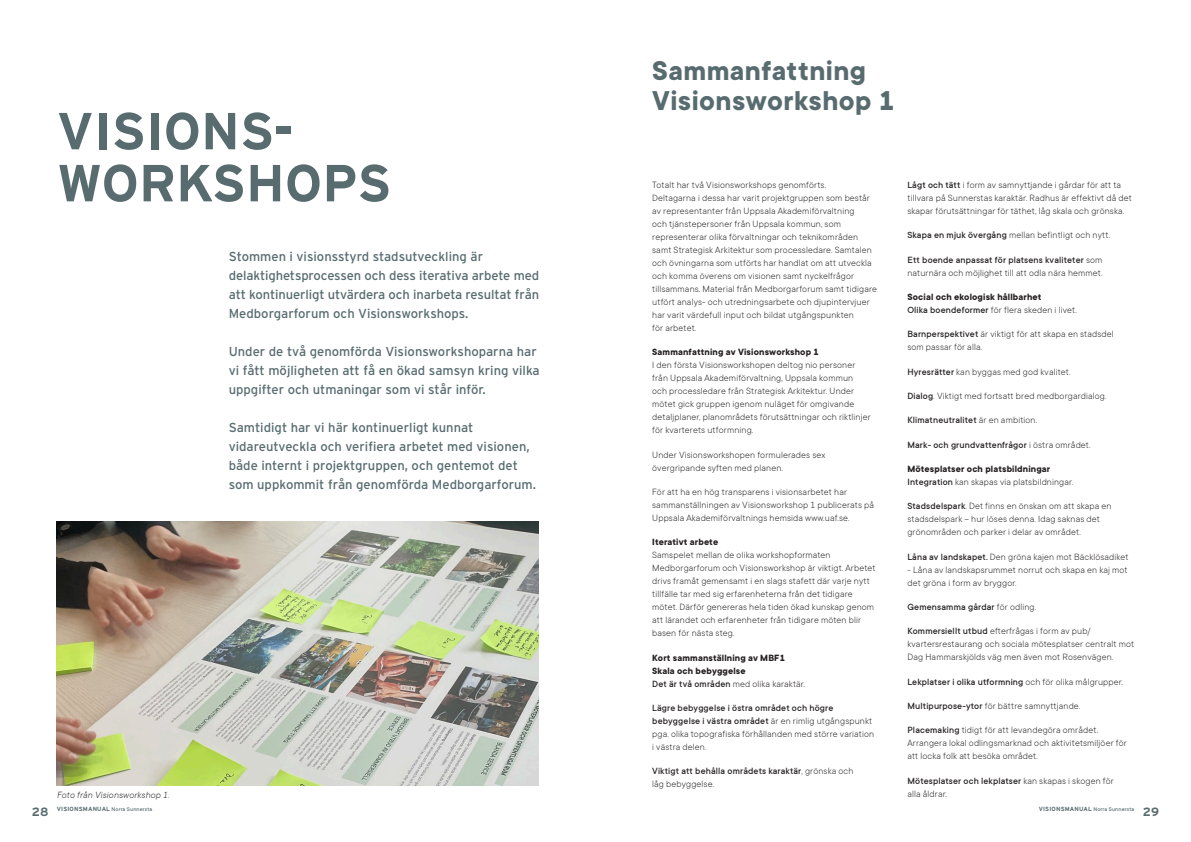
<style>
.page{position:relative;width:1191px;height:842px;background:#fff}
.page>*{position:absolute;margin:0;border:0;box-sizing:border-box;transform-origin:0 0}
.VM_Huvudrubrik{font:700 52px/52px "Interstate";color:#586c70}
.Överrubrik_i_brödtex{font:700 30px "TT Commons";letter-spacing:.015em;color:#586c70}
.t1{font:13px/19px "Interstate";color:#586c70}
.t2{font:700 12px "Interstate";color:#586c70}
.Brödtext{font:300 10px/13px "TT Commons";letter-spacing:.015em;color:#231f20}
.Brödtext-2{font:500 10px/13px "TT Commons";letter-spacing:.015em;color:#231f20}
.VM_Brödtext{font:300 10px/13px "TT Commons";letter-spacing:.015em;color:#231f20}
.Underrubrik_i_brödte{font:700 10px "TT Commons";letter-spacing:.015em;color:#231f20}
.Brödtext-3{font:700 10px/13px "TT Commons";letter-spacing:.015em;color:#231f20}
.Brödtext-4{font:italic 300 10px "TT Commons";letter-spacing:.015em;color:#231f20}
.t3{font:500 6px "TT Commons";letter-spacing:.025em;color:#586c70}
.s1{font-family:"Interstate";font-weight:700}
.s2{font-weight:500}
.s3{font-weight:300}
.s4{font-family:"Interstate";font-weight:700;font-size:12px}
</style>
<div class="page">
<img style="left:57px;top:522px;width:482px;height:263px">
<p class="VM_Huvudrubrik" style="left:57px;top:105px;width:336px">VISIONS-<br>WORKSHOPS</p>
<p class="t1" style="left:229px;top:247px;width:312px">Stommen i visionsstyrd stadsutveckling är delaktighetsprocessen och dess iterativa arbete med att kontinuerligt utvärdera och inarbeta resultat från Medborgarforum och Visionsworkshops.</p>
<p class="t1" style="left:229px;top:342px;width:312px">Under de två genomförda Visionsworkshoparna har vi fått möjligheten att få en ökad samsyn kring vilka uppgifter och utmaningar som vi står inför.</p>
<p class="t1" style="left:229px;top:418px;width:309px">Samtidigt har vi här kontinuerligt kunnat vidareutveckla och verifiera arbetet med visionen, både internt i projektgruppen, och gentemot det som uppkommit från genomförda Medborgarforum.</p>
<p class="t2" style="left:32px;top:804px;width:18px">28</p>
<p class="Brödtext-4" style="left:57px;top:788px;width:114px">Foto från Visionsworkshop 1.</p>
<p class="t3" style="left:57px;top:806px;width:97px"><span class="s1">VISIONSMANUAL</span> Norra Sunnersta</p>
<p class="Överrubrik_i_brödtex" style="left:652px;top:51px;width:215px">Sammanfattning</p>
<p class="Överrubrik_i_brödtex" style="left:652px;top:81px;width:244px">Visionsworkshop 1</p>
<p class="Brödtext" style="left:652px;top:178px;width:226px">Totalt har två Visionsworkshops genomförts.<br>Deltagarna i dessa har varit projektgruppen som består av representanter från Uppsala Akademiförvaltning<br>och tjänstepersoner från Uppsala kommun, som representerar olika förvaltningar och teknikområden samt Strategisk Arkitektur som processledare. Samtalen och övningarna som utförts har handlat om att utveckla och komma överens om visionen samt nyckelfrågor tillsammans. Material från Medborgarforum samt tidigare utfört analys- och utredningsarbete och djupintervjuer har varit värdefull input och bildat utgångspunkten<br>för arbetet.</p>
<p class="Underrubrik_i_brödte" style="left:652px;top:345px;width:168px">Sammanfattning av Visionsworkshop 1</p>
<p class="Brödtext" style="left:652px;top:358px;width:220px">I den första Visionsworkshopen deltog nio personer från Uppsala Akademiförvaltning, Uppsala kommun<br>och processledare från Strategisk Arkitektur. Under mötet gick gruppen igenom nuläget för omgivande detaljplaner, planområdets förutsättningar och riktlinjer för kvarterets utformning.</p>
<p class="Brödtext" style="left:652px;top:448px;width:175px">Under Visionsworkshopen formulerades sex övergripande syften med planen.</p>
<p class="VM_Brödtext" style="left:652px;top:485px;width:223px">För att ha en hög transparens i visionsarbetet har sammanställningen av Visionsworkshop 1 publicerats på<br>Uppsala Akademiförvaltnings hemsida www.uaf.se.</p>
<p class="Underrubrik_i_brödte" style="left:652px;top:536px;width:67px">Iterativt arbete</p>
<p class="Brödtext" style="left:652px;top:548px;width:225px">Samspelet mellan de olika workshopformaten Medborgarforum och Visionsworkshop är viktigt. Arbetet drivs framåt gemensamt i en slags stafett där varje nytt tillfälle tar med sig erfarenheterna från det tidigare mötet. Därför genereras hela tiden ökad kunskap genom att lärandet och erfarenheter från tidigare möten blir basen för nästa steg.</p>
<p class="Underrubrik_i_brödte" style="left:652px;top:651px;width:134px">Kort sammanställning av MBF1</p>
<p class="Underrubrik_i_brödte" style="left:652px;top:664px;width:95px">Skala och bebyggelse</p>
<p class="Brödtext" style="left:652px;top:677px;width:154px"><span class="s2">Det är två områden</span> med olika karaktär.</p>
<p class="Brödtext" style="left:652px;top:701px;width:223px"><span class="s2">Lägre bebyggelse i östra området och högre bebyggelse i västra området</span> är en rimlig utgångspunkt pga. olika topografiska förhållanden med större variation i västra delen.</p>
<p class="Brödtext-2" style="left:652px;top:765px;width:203px">Viktigt att behålla områdets karaktär<span class="s3">, grönska och låg bebyggelse.</span></p>
<p class="Brödtext" style="left:907px;top:178px;width:226px"><span class="s2">Lågt och tätt</span> i form av samnyttjande i gårdar för att ta tillvara på Sunnerstas karaktär. Radhus är effektivt då det skapar förutsättningar för täthet, låg skala och grönska.</p>
<p class="Brödtext" style="left:907px;top:228px;width:204px"><span class="s2">Skapa en mjuk övergång</span> mellan befintligt och nytt.</p>
<p class="Brödtext" style="left:907px;top:253px;width:197px"><span class="s2">Ett boende anpassat för platsens kvaliteter</span> som naturnära och möjlighet till att odla nära hemmet.</p>
<p class="Brödtext-3" style="left:907px;top:290px;width:171px">Social och ekologisk hållbarhet<br><span class="s2">Olika boendeformer</span> <span class="s3">för flera skeden i livet.</span></p>
<p class="Brödtext" style="left:907px;top:327px;width:208px"><span class="s2">Barnperspektivet</span> är viktigt för att skapa en stadsdel som passar för alla.</p>
<p class="Brödtext" style="left:907px;top:365px;width:165px"><span class="s2">Hyresrätter</span> kan byggas med god kvalitet.</p>
<p class="Brödtext" style="left:907px;top:389px;width:201px"><span class="s2">Dialog</span>. Viktigt med fortsatt bred medborgardialog.</p>
<p class="Brödtext-2" style="left:907px;top:414px;width:131px">Klimatneutralitet <span class="s3">är en ambition.</span></p>
<p class="Brödtext-2" style="left:907px;top:438px;width:185px">Mark- och grundvattenfrågor <span class="s3">i östra området.</span></p>
<p class="Underrubrik_i_brödte" style="left:907px;top:462px;width:144px">Mötesplatser och platsbildningar</p>
<p class="Brödtext" style="left:907px;top:475px;width:167px"><span class="s2">Integration</span> kan skapas via platsbildningar.</p>
<p class="Brödtext" style="left:907px;top:499px;width:206px"><span class="s2">Stadsdelspark</span>. Det finns en önskan om att skapa en stadsdelspark – hur löses denna. Idag saknas det grönområden och parker i delar av området.</p>
<p class="Brödtext" style="left:907px;top:550px;width:223px"><span class="s2">Låna av landskapet.</span> Den gröna kajen mot Bäcklösadiket</p>
<p class="Brödtext" style="left:907px;top:563px;width:222px">- Låna av landskapsrummet norrut och skapa en kaj mot det gröna i form av bryggor.</p>
<p class="Brödtext-2" style="left:907px;top:600px;width:130px">Gemensamma gårdar <span class="s3">för odling.</span></p>
<p class="Brödtext" style="left:907px;top:624px;width:228px"><span class="s2">Kommersiellt utbud</span> efterfrågas i form av pub/ kvartersrestaurang och sociala mötesplatser centralt mot<br>Dag Hammarskjölds väg men även mot Rosenvägen.</p>
<p class="Brödtext-2" style="left:907px;top:675px;width:217px">Lekplatser i olika utformning <span class="s3">och för olika målgrupper.</span></p>
<p class="Brödtext" style="left:907px;top:699px;width:174px"><span class="s2">Multipurpose-ytor</span> för bättre samnyttjande.</p>
<p class="Brödtext" style="left:907px;top:723px;width:221px"><span class="s2">Placemaking</span> tidigt för att levandegöra området.<br>Arrangera lokal odlingsmarknad och aktivitetsmiljöer för att locka folk att besöka området.</p>
<p class="Brödtext" style="left:907px;top:774px;width:208px"><span class="s2">Mötesplatser och lekplatser</span> kan skapas i skogen för alla åldrar.</p>
<p class="t3" style="left:1038px;top:806px;width:122px"><span class="s1">VISIONSMANUAL</span> Norra Sunnersta <span class="s4">29</span></p>
</div>
